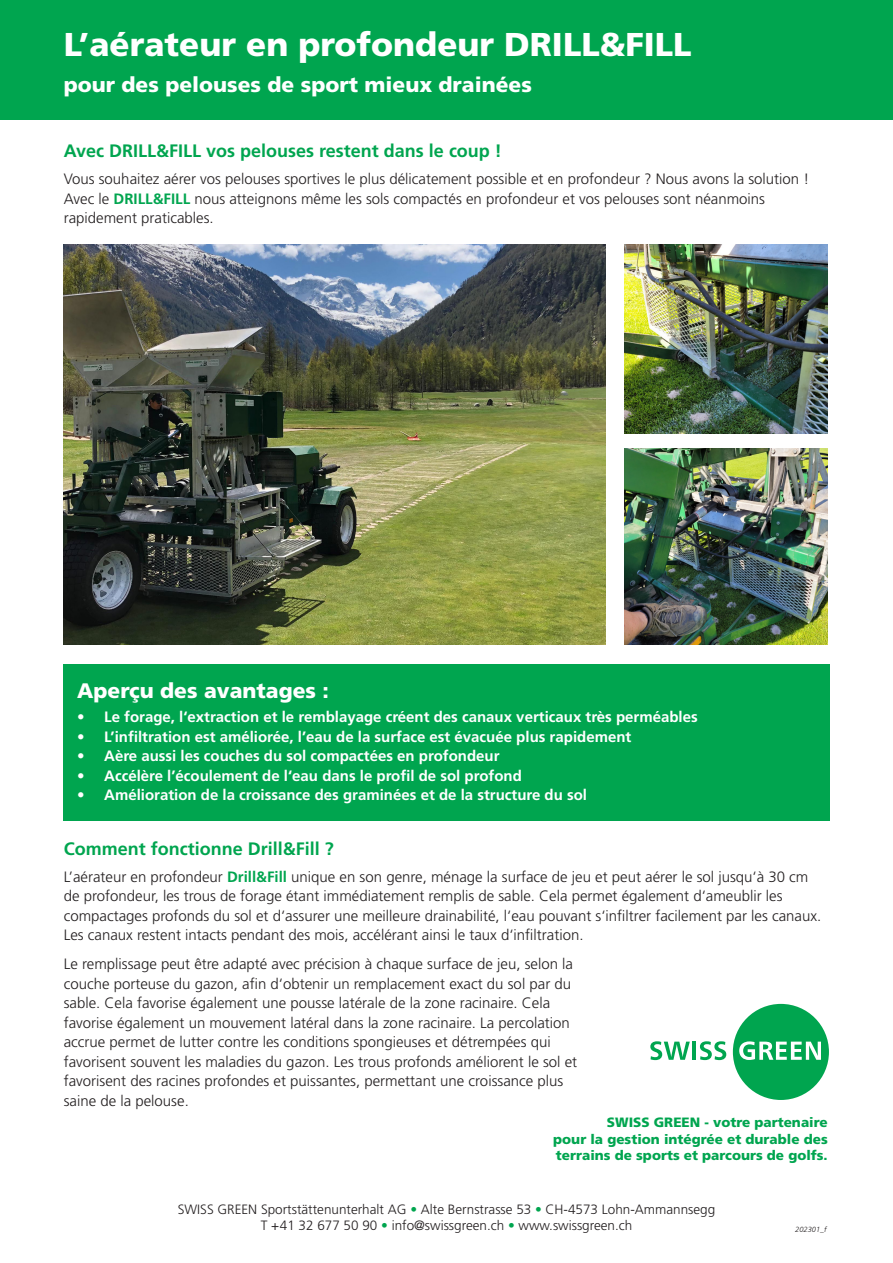
<style>
.page{position:relative;width:893px;height:1263px;background:#fff}
.page>*{position:absolute;margin:0;border:0;box-sizing:border-box;transform-origin:0 0}
.t1{font:900 33px "Frutiger LT Std";color:#fff}
.t2{font:900 21px "Frutiger LT Std";color:#fff}
.t3{font:700 18px "Frutiger LT Std";color:#00a54f}
.t4{font:300 15px/19.5px "Frutiger LT Std";color:#231f20}
.t5{font:700 15px "Frutiger LT Std";color:#fff}
.Text{font:300 13.5px/16.2px "Frutiger LT Std";color:#231f20;text-align:center}
.Text-2{font:900 13.5px "Frutiger LT Std";color:#00a54f}
.t6{font:italic 300 7.5px "Frutiger LT Std";color:#231f20}
.s1{font-weight:700;color:#00a54f}
.s2{color:#00a54f}
</style>
<div class="page">
<div style="left:63px;top:664px;width:767px;height:157px;background:#00a54f"></div>
<div style="left:0;top:0;width:893px;height:120px;background:#00a54f"></div>
<div style="left:733px;top:1004px;width:96px;height:96px;background:#00a54f;border-radius:50%"></div>
<svg style="left:650px;top:1041px;width:40px;height:19px"></svg>
<hr style="left:692px;top:1041px;width:4px;height:19px;background:#00a54f">
<svg style="left:700px;top:1041px;width:26px;height:19px"></svg>
<svg style="left:739px;top:1041px;width:82px;height:19px"></svg>
<img style="left:64px;top:244px;width:541px;height:400px">
<img style="left:624px;top:244px;width:204px;height:189px">
<img style="left:624px;top:448px;width:204px;height:196px">
<p class="t1" style="left:64px;top:25px;width:629px">L’aérateur en profondeur DRILL&amp;FILL</p>
<p class="t2" style="left:64px;top:72px;width:470px">pour des pelouses de sport mieux drainées</p>
<p class="t3" style="left:64px;top:140px;width:440px">Avec DRILL&amp;FILL vos pelouses restent dans le coup !</p>
<p class="t4" style="left:64px;top:169px;width:747px">Vous souhaitez aérer vos pelouses sportives le plus délicatement possible et en profondeur ? Nous avons la solution !</p>
<p class="t4" style="left:64px;top:189px;width:703px">Avec le <span class="s1">DRILL&amp;FILL</span> nous atteignons même les sols compactés en profondeur et vos pelouses sont néanmoins rapidement praticables.</p>
<p class="t2" style="left:77px;top:677px;width:253px">Aperçu des avantages :</p>
<p class="t5" style="left:77px;top:708px;width:622px">• Le forage, l‘extraction et le remblayage créent des canaux verticaux très perméables</p>
<p class="t5" style="left:77px;top:728px;width:556px">• L’infiltration est améliorée, l’eau de la surface est évacuée plus rapidement</p>
<p class="t5" style="left:77px;top:747px;width:424px">• Aère aussi les couches du sol compactées en profondeur</p>
<p class="t5" style="left:77px;top:767px;width:446px">• Accélère l’écoulement de l‘eau dans le profil de sol profond</p>
<p class="t5" style="left:77px;top:786px;width:511px">• Amélioration de la croissance des graminées et de la structure du sol</p>
<p class="t3" style="left:64px;top:838px;width:272px">Comment fonctionne Drill&amp;Fill ?</p>
<p class="t4" style="left:64px;top:867px;width:759px">L’aérateur en profondeur <span class="s1">Drill&amp;Fill</span> unique en son genre, ménage la surface de jeu et peut aérer le sol jusqu‘à 30 cm de profondeur, les trous de forage étant immédiatement remplis de sable. Cela permet également d‘ameublir les compactages profonds du sol et d‘assurer une meilleure drainabilité, l‘eau pouvant s‘infiltrer facilement par les canaux.<br>Les canaux restent intacts pendant des mois, accélérant ainsi le taux d‘infiltration.</p>
<p class="t4" style="left:64px;top:954px;width:515px">Le remplissage peut être adapté avec précision à chaque surface de jeu, selon la couche porteuse du gazon, afin d‘obtenir un remplacement exact du sol par du sable. Cela favorise également une pousse latérale de la zone racinaire. Cela favorise également un mouvement latéral dans la zone racinaire. La percolation accrue permet de lutter contre les conditions spongieuses et détrempées qui favorisent souvent les maladies du gazon. Les trous profonds améliorent le sol et favorisent des racines profondes et puissantes, permettant une croissance plus saine de la pelouse.</p>
<p class="Text-2" style="left:607px;top:1114px;width:222px">SWISS GREEN - votre partenaire</p>
<p class="Text-2" style="left:553px;top:1131px;width:276px">pour la gestion intégrée et durable des</p>
<p class="Text-2" style="left:556px;top:1147px;width:273px">terrains de sports et parcours de golfs.</p>
<p class="Text" style="left:178px;top:1201px;width:539px">SWISS GREEN Sportstättenunterhalt AG <span class="s2">•</span> Alte Bernstrasse 53 <span class="s2">•</span> CH-4573 Lohn-Ammannsegg<br>T +41 32 677 50 90 <span class="s2">•</span> info@swissgreen.ch <span class="s2">•</span> www.swissgreen.ch</p>
<p class="t6" style="left:795px;top:1225px;width:33px">202301_f</p>
</div>
